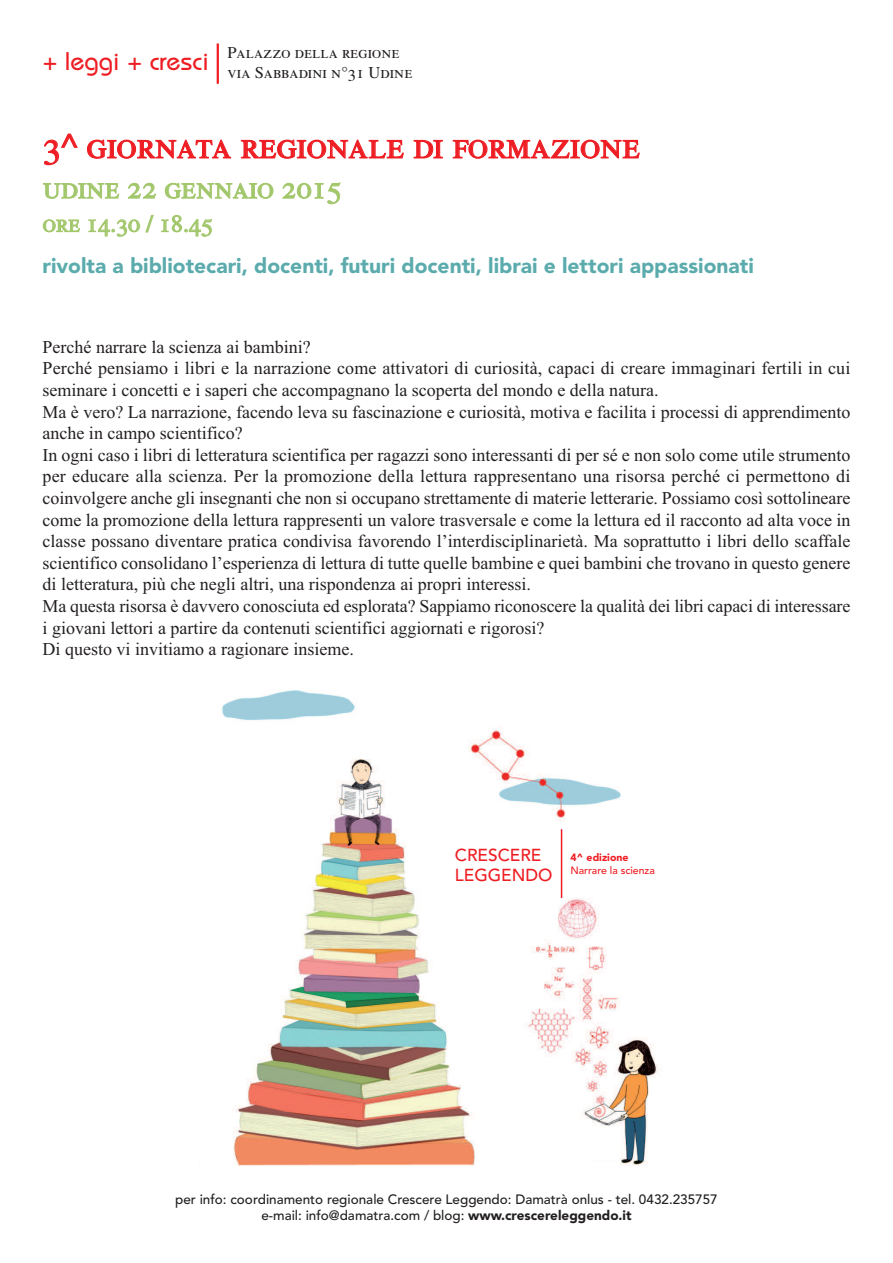
<style>
.page{position:relative;width:893px;height:1263px;background:#fff}
.page>*{position:absolute;margin:0;border:0;box-sizing:border-box;transform-origin:0 0}
.t1{font:36px "Times Roman SC";color:#ee1d23}
.t2{font:30px "Times Roman SC";color:#a2c76b}
.t3{font:500 25.5px "Bauhaus Std";color:#ee1d23}
.t4{font:24px "Times Roman SC";color:#a2c76b}
.t5{font:900 21px "Avenir LT Std";color:#5babad}
.t6{font:18px/21.6px "Times New Roman";color:#231f20}
.t7{font:500 17.25px/20.7px "Avenir LT Std";color:#ee1d23}
.t8{font:16.5px/19.8px "Times Roman SC";color:#231f20}
.t9{font:500 13.5px/16.2px "Avenir LT Std";color:#231f20;text-align:center}
.t10{font:500 10.5px "Avenir LT Std";color:#ee1d23}
.t11{font:900 10.5px "Avenir LT Std";color:#ee1d23}
.s1{font-weight:900}
</style>
<div class="page">
<img style="left:222px;top:691px;width:435px;height:475px">
<hr style="left:561px;top:829px;width:1px;height:69px;background:#ee1d23">
<hr style="left:217px;top:43px;width:2px;height:41px;background:#ee1d23">
<h3 class="t3" style="left:42px;top:52px;width:168px">+ leggi + cresci</h3>
<p class="t8" style="left:228px;top:44px;width:186px">Palazzo della regione via Sabbadini n°31 Udine</p>
<h1 class="t1" style="left:43px;top:133px;width:599px">3^ giornata regionale di formazione</h1>
<h2 class="t2" style="left:43px;top:178px;width:300px">udine 22 gennaio 2015</h2>
<h3 class="t4" style="left:43px;top:215px;width:172px">ore 14.30 / 18.45</h3>
<p class="t5" style="left:43px;top:257px;width:713px">rivolta a bibliotecari, docenti, futuri docenti, librai e lettori appassionati</p>
<p class="t6" style="left:43px;top:336px;width:809px">Perché narrare la scienza ai bambini?<br>Perché pensiamo i libri e la narrazione come attivatori di curiosità, capaci di creare immaginari fertili in cui seminare i concetti e i saperi che accompagnano la scoperta del mondo e della natura.<br>Ma è vero? La narrazione, facendo leva su fascinazione e curiosità, motiva e facilita i processi di apprendimento anche in campo scientifico?<br>In ogni caso i libri di letteratura scientifica per ragazzi sono interessanti di per sé e non solo come utile strumento per educare alla scienza. Per la promozione della lettura rappresentano una risorsa perché ci permettono di coinvolgere anche gli insegnanti che non si occupano strettamente di materie letterarie. Possiamo così sottolineare come la promozione della lettura rappresenti un valore trasversale e come la lettura ed il racconto ad alta voce in classe possano diventare pratica condivisa favorendo l’interdisciplinarietà. Ma soprattutto i libri dello scaffale scientifico consolidano l’esperienza di lettura di tutte quelle bambine e quei bambini che trovano in questo genere di letteratura, più che negli altri, una rispondenza ai propri interessi.<br>Ma questa risorsa è davvero conosciuta ed esplorata? Sappiamo riconoscere la qualità dei libri capaci di interessare i giovani lettori a partire da contenuti scientifici aggiornati e rigorosi?<br>Di questo vi invitiamo a ragionare insieme.</p>
<p class="t7" style="left:455px;top:846px;width:99px">CRESCERE<br>LEGGENDO</p>
<p class="t11" style="left:570px;top:853px;width:60px">4^ edizione</p>
<p class="t10" style="left:570px;top:866px;width:86px">Narrare la scienza</p>
<p class="t9" style="left:175px;top:1192px;width:544px">per info: coordinamento regionale Crescere Leggendo: Damatrà onlus - tel. 0432.235757 e-mail: info@damatra.com / blog: <span class="s1">www.crescereleggendo.it</span></p>
</div>
